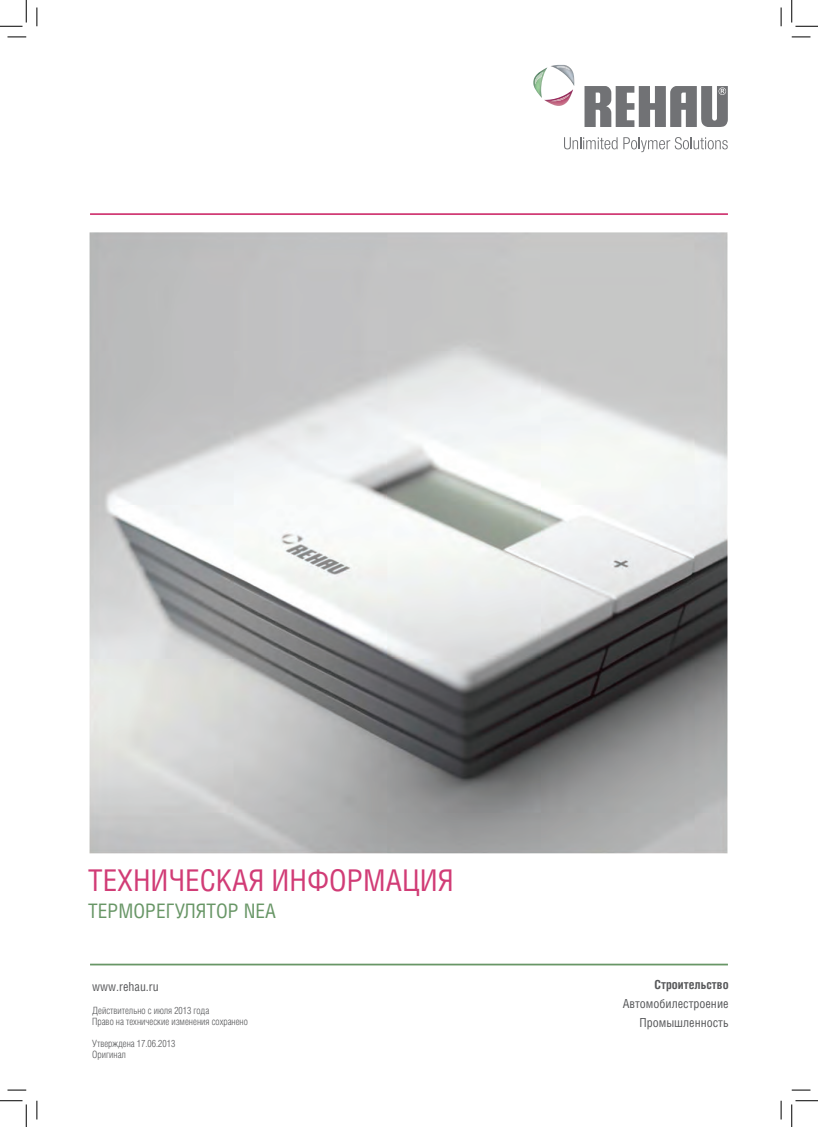
<style>
.page{position:relative;width:818px;height:1127px;background:#fff}
.page>*{position:absolute;margin:0;border:0;box-sizing:border-box;transform-origin:0 0}
.t1{font:30px "Helios Cond C";color:#d13c76}
.t2{font:20px "Helios Cond C";color:#689666}
.t3{font:12.5px/18.8px "Helios Cond C";color:#57585a;text-align:right}
.t4{font:700 12.5px "Helios Cond C";color:#57585a}
.t5{font:10px/11.2px "Helios Cond Light C";color:#57585a}
</style>
<div class="page">
<hr style="left:90px;top:963px;width:638px;height:2px;background:#689666">
<hr style="left:90px;top:213px;width:638px;height:2px;background:#d13c76">
<img style="left:89px;top:232px;width:639px;height:622px">
<svg style="left:564px;top:137px;width:53px;height:12px"></svg>
<svg style="left:623px;top:137px;width:105px;height:15px"></svg>
<img style="left:533px;top:67px;width:14px;height:31px">
<img style="left:544px;top:89px;width:29px;height:17px">
<img style="left:551px;top:65px;width:23px;height:21px">
<svg style="left:535px;top:72px;width:8px;height:12px"></svg>
<img style="left:551px;top:94px;width:19px;height:7px">
<img style="left:556px;top:66px;width:14px;height:4px">
<svg style="left:584px;top:86px;width:144px;height:41px"></svg>
<svg style="left:8px;top:36px;width:18px;height:2px"></svg>
<svg style="left:792px;top:36px;width:18px;height:2px"></svg>
<svg style="left:8px;top:1089px;width:18px;height:1px"></svg>
<svg style="left:792px;top:1089px;width:18px;height:1px"></svg>
<svg style="left:36px;top:8px;width:2px;height:18px"></svg>
<svg style="left:36px;top:1100px;width:2px;height:19px"></svg>
<svg style="left:780px;top:8px;width:2px;height:18px"></svg>
<svg style="left:780px;top:1100px;width:2px;height:19px"></svg>
<svg style="left:0;top:0;width:27px;height:27px"></svg>
<svg style="left:0;top:1100px;width:27px;height:26px"></svg>
<svg style="left:791px;top:0;width:27px;height:27px"></svg>
<svg style="left:791px;top:1100px;width:27px;height:26px"></svg>
<h1 class="t1" style="left:88px;top:862px;width:367px">ТЕХНИЧЕСКАЯ ИНФОРМАЦИЯ</h1>
<h2 class="t2" style="left:88px;top:898px;width:189px">ТЕРМОРЕГУЛЯТОР Nea</h2>
<p class="t3" style="left:92px;top:976px;width:68px">www.rehau.ru</p>
<p class="t5" style="left:92px;top:1004px;width:157px">Действительно с июля 2013 года<br>Право на технические изменения сохранено</p>
<p class="t5" style="left:92px;top:1037px;width:85px">Утверждена 17.06.2013<br>Оригинал</p>
<p class="t4" style="left:654px;top:977px;width:76px">Строительство</p>
<p class="t3" style="left:623px;top:993px;width:107px">Автомобилестроение<br>Промышленность</p>
</div>
